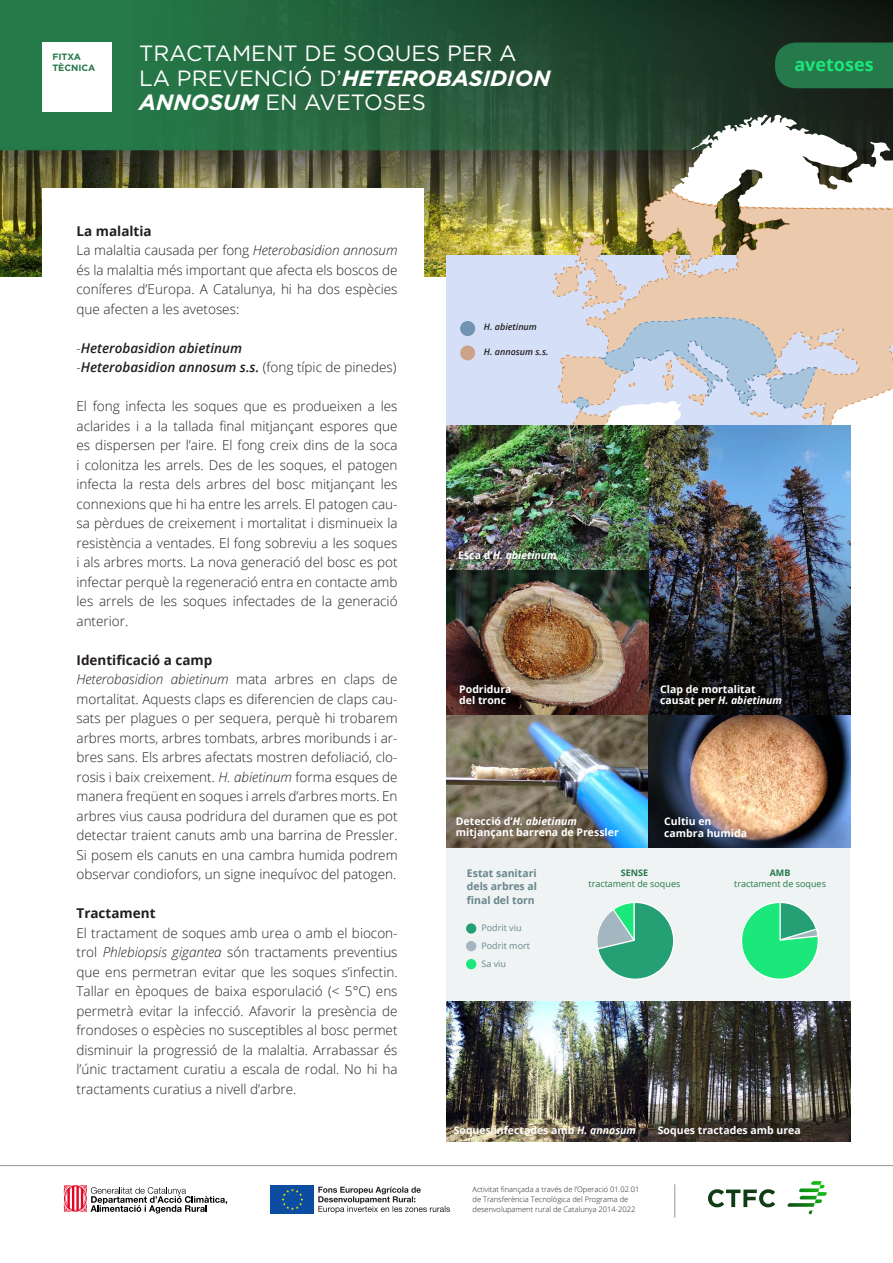
<style>
.page{position:relative;width:893px;height:1263px;background:#fff}
.page>*{position:absolute;margin:0;border:0;box-sizing:border-box;transform-origin:0 0}
.t1{font:22.05px/24.6px "Gotham";color:#fff}
.Text_-_corregut{font:700 18px "Open Sans";color:#1ce77b}
.Text_-_corregut-2{font:300 13.5px/19.5px "Open Sans";color:#231f20;text-align:justify}
.Text_-_corregut-3{font:italic 600 13.5px "Open Sans";color:#231f20}
.Text_-_corregut-4{font:700 13.5px "Open Sans";color:#231f20}
.Text_-_corregut-5{font:700 10.5px/11.2px "Open Sans";color:#fff}
.Text_-_corregut-6{font:italic 700 10.5px "Open Sans";color:#fff}
.Text_-_corregut-7{font:700 10.5px/13.5px "Open Sans";color:#68868d;text-align:justify}
.t2{font:700 9.15px "Gotham";color:#25794a}
.Text_-_corregut-8{font:9px "Open Sans";color:#25794a}
.t3{font:italic 600 9px "Open Sans";color:#231f20}
.Text_-_corregut-9{font:9px "Open Sans";color:#68868d}
.Text_-_corregut-10{font:700 9px "Open Sans";color:#25794a}
.t4{font:300 7.5px/9.8px "Open Sans";color:#231f20}
.s1{font-weight:700;font-style:italic}
.s2{font-style:italic}
.s3{font-weight:300;font-style:normal}
.s4{font-style:normal}
</style>
<div class="page">
<img style="left:0;top:0;width:893px;height:276px">
<div style="left:446px;top:255px;width:447px;height:170px;background:#d5e0f8"></div>
<svg style="left:550px;top:114px;width:343px;height:343px"></svg>
<svg style="left:553px;top:190px;width:340px;height:265px"></svg>
<svg style="left:557px;top:206px;width:336px;height:229px;background:#ddc4a8"></svg>
<svg style="left:605px;top:218px;width:5px;height:7px"></svg>
<img style="left:552px;top:234px;width:74px;height:76px">
<img style="left:643px;top:189px;width:84px;height:83px">
<svg style="left:739px;top:206px;width:154px;height:4px"></svg>
<svg style="left:551px;top:316px;width:266px;height:109px"></svg>
<svg style="left:460px;top:345px;width:15px;height:15px"></svg>
<div style="left:460px;top:321px;width:15px;height:15px;background:#7193b4;border-radius:50%"></div>
<div style="left:43px;top:188px;width:381px;height:932px;background:#fff"></div>
<svg style="left:318px;top:1186px;width:132px;height:27px"></svg>
<svg style="left:270px;top:1185px;width:1px;height:29px"></svg>
<div style="left:271px;top:1185px;width:43px;height:29px;background:#0d4da1"></div>
<svg style="left:282px;top:1188px;width:21px;height:22px"></svg>
<svg style="left:64px;top:1185px;width:163px;height:28px"></svg>
<svg style="left:787px;top:1181px;width:40px;height:33px"></svg>
<svg style="left:708px;top:1189px;width:67px;height:18px"></svg>
<hr style="left:674px;top:1184px;width:1px;height:34px;background:#939598">
<div style="left:43px;top:43px;width:69px;height:69px;background:#fff"></div>
<div style="left:775px;top:43px;width:118px;height:45px;background:#25794a"></div>
<div style="left:446px;top:848px;width:404px;height:157px;background:#eff3f3"></div>
<div style="left:466px;top:923px;width:10px;height:11px;background:#25a075;border-radius:50%"></div>
<div style="left:466px;top:941px;width:10px;height:10px;background:#a4b6c0;border-radius:50%"></div>
<div style="left:466px;top:959px;width:10px;height:10px;background:#1ce77b;border-radius:50%"></div>
<div style="left:596px;top:902px;width:77px;height:77px;background:#25a075;border-radius:50%"></div>
<svg style="left:596px;top:902px;width:39px;height:49px"></svg>
<div style="left:596px;top:902px;width:78px;height:78px;border:1px solid #fff;border-radius:50%"></div>
<div style="left:741px;top:902px;width:77px;height:77px;background:#1ce77b;border-radius:50%"></div>
<svg style="left:779px;top:902px;width:40px;height:39px"></svg>
<img style="left:446px;top:1002px;width:202px;height:140px">
<img style="left:648px;top:1002px;width:202px;height:140px">
<img style="left:446px;top:715px;width:202px;height:132px">
<img style="left:648px;top:715px;width:202px;height:132px">
<hr style="left:0;top:1165px;width:893px;height:1px;background:#939598">
<img style="left:648px;top:425px;width:202px;height:290px">
<img style="left:446px;top:425px;width:202px;height:145px">
<img style="left:446px;top:570px;width:202px;height:145px">
<p class="t2" style="left:52px;top:51px;width:30px">FITXA</p>
<p class="t2" style="left:52px;top:62px;width:45px">TÈCNICA</p>
<p class="t1" style="left:139px;top:40px;width:413px">TRACTAMENT DE SOQUES PER A<br>LA PREVENCIÓ D’<span class="s1">HETEROBASIDION<br>ANNOSUM</span> EN AVETOSES</p>
<p class="Text_-_corregut" style="left:794px;top:52px;width:81px">avetoses</p>
<p class="Text_-_corregut-4" style="left:77px;top:221px;width:77px">La malaltia</p>
<p class="Text_-_corregut-2" style="left:77px;top:240px;width:323px">La malaltia causada per fong <span class="s2">Heterobasidion annosum </span>és la malaltia més important que afecta els boscos de coníferes d’Europa. A Catalunya, hi ha dos espècies que afecten a les avetoses:</p>
<p class="Text_-_corregut-3" style="left:77px;top:339px;width:167px"><span class="s3">-</span>Heterobasidion abietinum</p>
<p class="Text_-_corregut-3" style="left:77px;top:358px;width:321px"><span class="s3">-</span>Heterobasidion annosum s.s. <span class="s3">(fong típic de pinedes)</span></p>
<p class="Text_-_corregut-2" style="left:77px;top:396px;width:323px">El fong infecta les soques que es produeixen a les aclarides i a la tallada final mitjançant espores que es dispersen per l’aire. El fong creix dins de la soca i colonitza les arrels. Des de les soques, el patogen infecta la resta dels arbres del bosc mitjançant les connexions que hi ha entre les arrels. El patogen cau&shy;sa pèrdues de creixement i mortalitat i disminueix la resistència a ventades. El fong sobreviu a les soques i als arbres morts. La nova generació del bosc es pot infectar perquè la regeneració entra en contacte amb les arrels de les soques infectades de la generació anterior.</p>
<p class="Text_-_corregut-4" style="left:77px;top:650px;width:137px">Identificació a camp</p>
<p class="Text_-_corregut-2" style="left:77px;top:669px;width:323px"><span class="s2">Heterobasidion abietinum</span> mata arbres en claps de mortalitat. Aquests claps es diferencien de claps cau&shy;sats per plagues o per sequera, perquè hi trobarem arbres morts, arbres tombats, arbres moribunds i ar&shy;bres sans. Els arbres afectats mostren defoliació, clo&shy;rosis i baix creixement. <span class="s2">H. abietinum</span> forma esques de manera freqüent en soques i arrels d’arbres morts. En arbres vius causa podridura del duramen que es pot detectar traient canuts amb una barrina de Pressler.<br>Si posem els canuts en una cambra humida podrem observar condiofors, un signe inequívoc del patogen.</p>
<p class="Text_-_corregut-4" style="left:77px;top:904px;width:81px">Tractament</p>
<p class="Text_-_corregut-2" style="left:77px;top:923px;width:323px">El tractament de soques amb urea o amb el biocon&shy;trol <span class="s2">Phlebiopsis gigantea</span> són tractaments preventius que ens permetran evitar que les soques s’infectin.<br>Tallar en èpoques de baixa esporulació (&lt; 5°C) ens permetrà evitar la infecció. Afavorir la presència de frondoses o espècies no susceptibles al bosc permet disminuir la progressió de la malaltia. Arrabassar és l’únic tractament curatiu a escala de rodal. No hi ha tractaments curatius a nivell d’arbre.</p>
<p class="t3" style="left:484px;top:321px;width:55px">H. abietinum</p>
<p class="t3" style="left:484px;top:345px;width:66px">H. annosum s.s.</p>
<p class="Text_-_corregut-6" style="left:458px;top:548px;width:100px"><span class="s4">Esca d’</span>H. abietinum</p>
<p class="Text_-_corregut-5" style="left:459px;top:683px;width:54px">Podridura del tronc</p>
<p class="Text_-_corregut-5" style="left:660px;top:683px;width:97px">Clap de mortalitat</p>
<p class="Text_-_corregut-6" style="left:660px;top:693px;width:123px"><span class="s4">causat per</span> H. abietinum</p>
<p class="Text_-_corregut-6" style="left:456px;top:814px;width:123px"><span class="s4">Detecció d’</span>H. abietinum</p>
<p class="Text_-_corregut-5" style="left:456px;top:827px;width:164px">mitjançant barrena de Pressler</p>
<p class="Text_-_corregut-5" style="left:664px;top:816px;width:49px">Cultiu en</p>
<p class="Text_-_corregut-5" style="left:664px;top:827px;width:84px">cambra humida</p>
<p class="Text_-_corregut-7" style="left:467px;top:866px;width:72px">Estat sanitari dels arbres al final del torn</p>
<p class="Text_-_corregut-10" style="left:621px;top:867px;width:29px">SENSE</p>
<p class="Text_-_corregut-8" style="left:588px;top:877px;width:93px">tractament de soques</p>
<p class="Text_-_corregut-9" style="left:481px;top:921px;width:42px">Podrit viu</p>
<p class="Text_-_corregut-9" style="left:481px;top:939px;width:50px">Podrit mort</p>
<p class="Text_-_corregut-9" style="left:481px;top:958px;width:26px">Sa viu</p>
<p class="Text_-_corregut-10" style="left:770px;top:867px;width:22px">AMB</p>
<p class="Text_-_corregut-8" style="left:734px;top:877px;width:93px">tractament de soques</p>
<p class="Text_-_corregut-5" style="left:454px;top:1124px;width:184px">Soques infectades amb <span class="s2">H. annosum</span></p>
<p class="Text_-_corregut-5" style="left:658px;top:1124px;width:144px">Soques tractades amb urea</p>
<p class="t4" style="left:472px;top:1184px;width:168px">Activitat finançada a través de l’Operació 01.02.01 de Transferència Tecnològica del Programa de desenvolupament rural de Catalunya 2014-2022</p>
</div>
